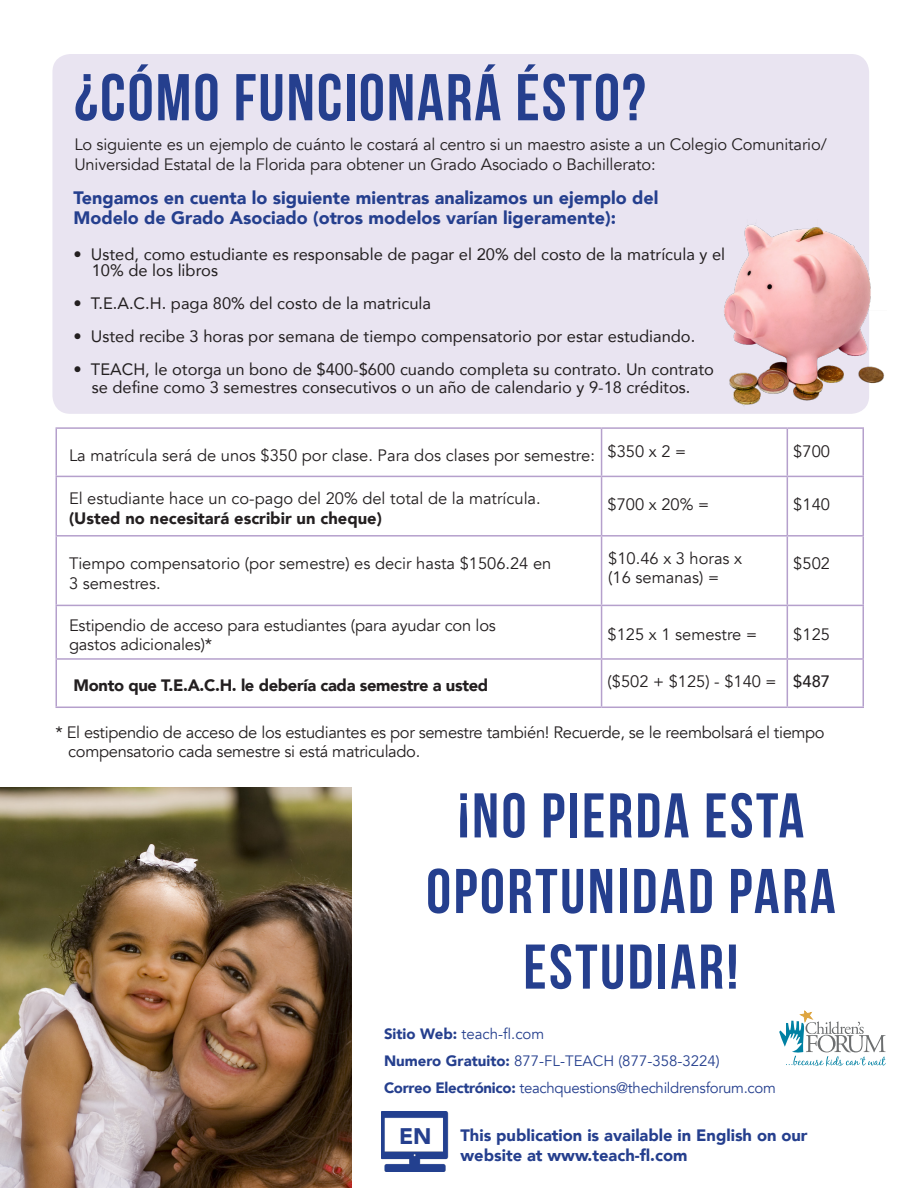
<style>
.page{position:relative;width:918px;height:1188px;background:#fff}
.page>*{position:absolute;margin:0;border:0;box-sizing:border-box;transform-origin:0 0}
.t1{font:66px "Bebas Neue";letter-spacing:.03em;color:#253f8e}
.t2{font:63px/75.6px "Bebas Neue";letter-spacing:.04em;color:#253f8e;text-align:center}
.t3{font:900 22.5px "Avenir";color:#253f8e}
.t4{font:900 18px "Avenir";color:#253f8e}
.t5{font:16.5px/19.8px "Avenir";letter-spacing:-.01em;color:#231f20}
.t6{font:16.5px/16.5px "Avenir";color:#231f20}
.t7{font:900 16.5px "Avenir";letter-spacing:-.01em;color:#231f20}
.t8{font:900 16.5px "Avenir";color:#253f8e}
.t9{font:500 16.5px "Avenir";color:#231f20}
.t10{font:15px "Avenir";color:#253f8e}
.t11{font:15px "Avenir";letter-spacing:-.02em;color:#253f8e}
.s1{font-weight:900}
</style>
<div class="page">
<div style="left:52px;top:54px;width:817px;height:360px;background:#e9e4f1;border-radius:18px"></div>
<img style="left:381px;top:1111px;width:68px;height:61px">
<svg style="left:57px;top:429px;width:805px;height:278px"></svg>
<hr style="left:56px;top:427px;width:546px;height:2px;background:#b5a0cc">
<hr style="left:56px;top:429px;width:1px;height:47px;background:#b5a0cc">
<hr style="left:602px;top:427px;width:185px;height:2px;background:#b5a0cc">
<hr style="left:601px;top:429px;width:1px;height:47px;background:#b5a0cc">
<hr style="left:787px;top:427px;width:77px;height:2px;background:#b5a0cc">
<hr style="left:787px;top:429px;width:1px;height:47px;background:#b5a0cc">
<hr style="left:862px;top:429px;width:2px;height:47px;background:#b5a0cc">
<hr style="left:56px;top:476px;width:546px;height:1px;background:#b5a0cc">
<hr style="left:56px;top:477px;width:1px;height:58px;background:#b5a0cc">
<hr style="left:602px;top:476px;width:185px;height:1px;background:#b5a0cc">
<hr style="left:601px;top:477px;width:1px;height:58px;background:#b5a0cc">
<hr style="left:787px;top:476px;width:77px;height:1px;background:#b5a0cc">
<hr style="left:787px;top:477px;width:1px;height:58px;background:#b5a0cc">
<hr style="left:862px;top:477px;width:2px;height:58px;background:#b5a0cc">
<hr style="left:56px;top:535px;width:546px;height:2px;background:#b5a0cc">
<hr style="left:56px;top:537px;width:1px;height:68px;background:#b5a0cc">
<hr style="left:602px;top:535px;width:185px;height:2px;background:#b5a0cc">
<hr style="left:601px;top:537px;width:1px;height:68px;background:#b5a0cc">
<hr style="left:787px;top:535px;width:77px;height:2px;background:#b5a0cc">
<hr style="left:787px;top:537px;width:1px;height:68px;background:#b5a0cc">
<hr style="left:862px;top:537px;width:2px;height:68px;background:#b5a0cc">
<hr style="left:56px;top:605px;width:546px;height:1px;background:#b5a0cc">
<hr style="left:56px;top:606px;width:1px;height:52px;background:#b5a0cc">
<hr style="left:602px;top:605px;width:185px;height:1px;background:#b5a0cc">
<hr style="left:601px;top:606px;width:1px;height:52px;background:#b5a0cc">
<hr style="left:787px;top:605px;width:77px;height:1px;background:#b5a0cc">
<hr style="left:787px;top:606px;width:1px;height:52px;background:#b5a0cc">
<hr style="left:862px;top:606px;width:2px;height:52px;background:#b5a0cc">
<hr style="left:56px;top:658px;width:546px;height:2px;background:#b5a0cc">
<hr style="left:56px;top:660px;width:1px;height:47px;background:#b5a0cc">
<hr style="left:602px;top:658px;width:185px;height:2px;background:#b5a0cc">
<hr style="left:601px;top:660px;width:1px;height:47px;background:#b5a0cc">
<hr style="left:787px;top:658px;width:77px;height:2px;background:#b5a0cc">
<hr style="left:787px;top:660px;width:1px;height:47px;background:#b5a0cc">
<hr style="left:862px;top:660px;width:2px;height:47px;background:#b5a0cc">
<hr style="left:56px;top:707px;width:546px;height:1px;background:#b5a0cc">
<hr style="left:602px;top:707px;width:185px;height:1px;background:#b5a0cc">
<hr style="left:787px;top:707px;width:77px;height:1px;background:#b5a0cc">
<img style="left:724px;top:224px;width:161px;height:185px">
<img style="left:0;top:788px;width:351px;height:400px">
<svg style="left:779px;top:1011px;width:107px;height:55px"></svg>
<p class="t1" style="left:74px;top:61px;width:573px">¿CÓMO FUNCIONARÁ ÉSTO?</p>
<p class="t5" style="left:74px;top:134px;width:754px">Lo siguiente es un ejemplo de cuánto le costará al centro si un maestro asiste a un Colegio Comunitario/<br>Universidad Estatal de la Florida para obtener un Grado Asociado o Bachillerato:</p>
<p class="t4" style="left:73px;top:182px;width:586px">Tengamos en cuenta lo siguiente mientras analizamos un ejemplo del</p>
<p class="t4" style="left:73px;top:202px;width:544px">Modelo de Grado Asociado (otros modelos varían ligeramente):</p>
<p class="t6" style="left:92px;top:245px;width:635px;text-indent:-18px">• Usted, como estudiante es responsable de pagar el 20% del costo de la matrícula y el<br>10% de los libros</p>
<p class="t6" style="left:73px;top:295px;width:359px">• T.E.A.C.H. paga 80% del costo de la matricula</p>
<p class="t6" style="left:73px;top:328px;width:623px">• Usted recibe 3 horas por semana de tiempo compensatorio por estar estudiando.</p>
<p class="t6" style="left:73px;top:361px;width:642px">• TEACH, le otorga un bono de $400-$600 cuando completa su contrato. Un contrato</p>
<p class="t6" style="left:92px;top:379px;width:600px">se define como 3 semestres consecutivos o un año de calendario y 9-18 créditos.</p>
<p class="t5" style="left:69px;top:445px;width:527px">La matrícula será de unos $350 por clase. Para dos clases por semestre:</p>
<p class="t5" style="left:608px;top:441px;width:80px">$350 x 2 =</p>
<p class="t5" style="left:793px;top:441px;width:38px">$700</p>
<p class="t5" style="left:69px;top:489px;width:473px">El estudiante hace un co-pago del 20% del total de la matrícula.</p>
<p class="t7" style="left:69px;top:504px;width:314px">(Usted no necesitará escribir un cheque)</p>
<p class="t5" style="left:608px;top:495px;width:103px">$700 x 20% =</p>
<p class="t5" style="left:793px;top:495px;width:38px">$140</p>
<p class="t5" style="left:69px;top:554px;width:484px">Tiempo compensatorio (por semestre) es decir hasta $1506.24 en</p>
<p class="t5" style="left:69px;top:573px;width:93px">3 semestres.</p>
<p class="t5" style="left:69px;top:615px;width:428px">Estipendio de acceso para estudiantes (para ayudar con los</p>
<p class="t5" style="left:69px;top:635px;width:145px">gastos adicionales)*</p>
<p class="t5" style="left:608px;top:548px;width:135px">$10.46 x 3 horas x</p>
<p class="t5" style="left:608px;top:568px;width:112px">(16 semanas) =</p>
<p class="t5" style="left:793px;top:554px;width:38px">$502</p>
<p class="t5" style="left:608px;top:625px;width:151px">$125 x 1 semestre =</p>
<p class="t5" style="left:793px;top:625px;width:38px">$125</p>
<p class="t7" style="left:74px;top:671px;width:416px">Monto que T.E.A.C.H. le debería cada semestre a usted</p>
<p class="t5" style="left:608px;top:672px;width:171px">($502 + $125) - $140 =</p>
<p class="t9" style="left:793px;top:667px;width:38px">$487</p>
<p class="t5" style="left:68px;top:722px;width:758px;text-indent:-13px">* El estipendio de acceso de los estudiantes es por semestre también! Recuerde, se le reembolsará el tiempo compensatorio cada semestre si está matriculado.</p>
<p class="t2" style="left:426px;top:777px;width:411px">¡NO PIERDA ESTA<br>OPORTUNIDAD PARA</p>
<p class="t2" style="left:523px;top:928px;width:217px">ESTUDIAR!</p>
<p class="t10" style="left:384px;top:1025px;width:162px"><span class="s1">Sitio Web:</span> teach-fl.com</p>
<p class="t10" style="left:384px;top:1052px;width:337px"><span class="s1">Numero Gratuito:</span> 877-FL-TEACH (877-358-3224)</p>
<p class="t11" style="left:384px;top:1079px;width:393px"><span class="s1">Correo Electrónico:</span> teachquestions@thechildrensforum.com</p>
<p class="t3" style="left:399px;top:1117px;width:34px">EN</p>
<p class="t8" style="left:460px;top:1121px;width:349px">This publication is available in English on our</p>
<p class="t8" style="left:460px;top:1141px;width:228px">website at www.teach-fl.com</p>
</div>
